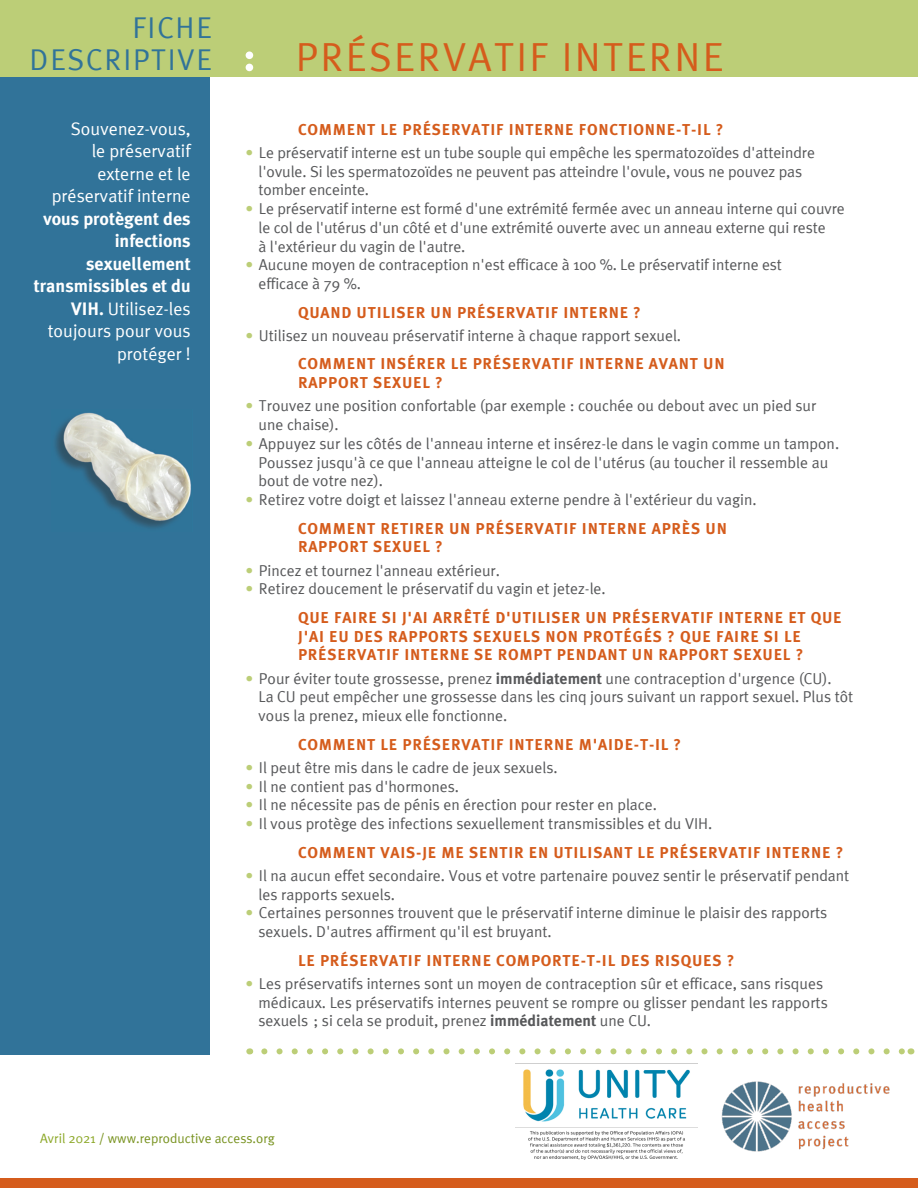
<style>
.page{position:relative;width:918px;height:1188px;background:#fff}
.page>*{position:absolute;margin:0;border:0;box-sizing:border-box;transform-origin:0 0}
.t1{font:40.5px "Meta Plus Normal";letter-spacing:.06em;color:#d55c1c}
.t2{font:30px/31.5px "Meta Plus Normal";letter-spacing:.06em;color:#317399;text-align:right}
.t3{font:18px/22.5px "Meta Plus Normal";color:#fff;text-align:right}
.t4{font:700 18px/22.5px "Meta Plus";color:#fff;text-align:right}
.t5{font:15.75px/18.8px "Meta Plus Normal";color:#57585a}
.t6{font:700 15.75px/18.8px "Meta Plus";letter-spacing:.05em;color:#d55c1c}
.t7{font:13.5px "Meta Plus Normal";color:#799321}
.s1{font-family:"Meta Plus";font-weight:700}
.s2{color:#bcce77}
.s3{color:#8ca828}
</style>
<div class="page">
<div style="left:0;top:72px;width:210px;height:982px;background:#317399"></div>
<div style="left:0;top:0;width:918px;height:76px;background:#bcce77"></div>
<div style="left:0;top:1179px;width:918px;height:9px;background:#d55c1c"></div>
<img style="left:721px;top:1081px;width:169px;height:71px">
<img style="left:516px;top:1054px;width:181px;height:125px">
<svg style="left:264px;top:1048px;width:639px;height:6px"></svg>
<img style="left:55px;top:412px;width:136px;height:116px">
<div style="left:246px;top:51px;width:7px;height:8px;background:#fff;border-radius:50%"></div>
<div style="left:246px;top:64px;width:7px;height:7px;background:#fff;border-radius:50%"></div>
<h2 class="t2" style="left:30px;top:12px;width:184px">FICHE<br>DESCRIPTIVE</h2>
<p class="t3" style="left:52px;top:117px;width:141px">Souvenez-vous,<br>le préservatif externe et le préservatif interne</p>
<p class="t4" style="left:34px;top:207px;width:158px">vous protègent des infections sexuellement transmissibles et du</p>
<p class="t3" style="left:48px;top:297px;width:145px"><span class="s1">VIH.</span> Utilisez-les toujours pour vous protéger !</p>
<h1 class="t1" style="left:296px;top:34px;width:429px">PRÉSERVATIF INTERNE</h1>
<p class="t6" style="left:298px;top:120px;width:427px">COMMENT LE PRÉSERVATIF INTERNE FONCTIONNE-T-IL ?</p>
<p class="t5" style="left:259px;top:143px;width:558px;text-indent:-13px"><span class="s2">•</span> Le préservatif interne est un tube souple qui empêche les spermatozoïdes d'atteindre l'ovule. Si les spermatozoïdes ne peuvent pas atteindre l'ovule, vous ne pouvez pas tomber enceinte.</p>
<p class="t5" style="left:259px;top:199px;width:588px;text-indent:-13px"><span class="s2">•</span> Le préservatif interne est formé d'une extrémité fermée avec un anneau interne qui couvre le col de l'utérus d'un côté et d'une extrémité ouverte avec un anneau externe qui reste<br>à l'extérieur du vagin de l'autre.</p>
<p class="t5" style="left:259px;top:255px;width:525px;text-indent:-13px"><span class="s2">•</span> Aucune moyen de contraception n'est efficace à 100 %. Le préservatif interne est efficace à 79 %.</p>
<p class="t6" style="left:298px;top:303px;width:344px">QUAND UTILISER UN PRÉSERVATIF INTERNE ?</p>
<p class="t5" style="left:246px;top:326px;width:437px"><span class="s2">•</span> Utilisez un nouveau préservatif interne à chaque rapport sexuel.</p>
<p class="t6" style="left:298px;top:355px;width:428px">COMMENT INSÉRER LE PRÉSERVATIF INTERNE AVANT UN<br>RAPPORT SEXUEL ?</p>
<p class="t5" style="left:259px;top:396px;width:559px;text-indent:-13px"><span class="s2">•</span> Trouvez une position confortable (par exemple : couchée ou debout avec un pied sur une chaise).</p>
<p class="t5" style="left:259px;top:434px;width:582px;text-indent:-13px"><span class="s2">•</span> Appuyez sur les côtés de l'anneau interne et insérez-le dans le vagin comme un tampon.<br>Poussez jusqu'à ce que l'anneau atteigne le col de l'utérus (au toucher il ressemble au bout de votre nez).</p>
<p class="t5" style="left:246px;top:490px;width:513px"><span class="s2">•</span> Retirez votre doigt et laissez l'anneau externe pendre à l'extérieur du vagin.</p>
<p class="t6" style="left:298px;top:519px;width:430px">COMMENT RETIRER UN PRÉSERVATIF INTERNE APRÈS UN<br>RAPPORT SEXUEL ?</p>
<p class="t5" style="left:246px;top:561px;width:256px"><span class="s2">•</span> Pincez et tournez l'anneau extérieur.</p>
<p class="t5" style="left:246px;top:579px;width:362px"><span class="s2">•</span> Retirez doucement le préservatif du vagin et jetez-le.</p>
<p class="t6" style="left:298px;top:608px;width:545px">QUE FAIRE SI J'AI ARRÊTÉ D'UTILISER UN PRÉSERVATIF INTERNE ET QUE<br>J'AI EU DES RAPPORTS SEXUELS NON PROTÉGÉS ? QUE FAIRE SI LE<br>PRÉSERVATIF INTERNE SE ROMPT PENDANT UN RAPPORT SEXUEL ?</p>
<p class="t5" style="left:259px;top:669px;width:596px;text-indent:-13px"><span class="s2">•</span> Pour éviter toute grossesse, prenez <span class="s1">immédiatement</span> une contraception d'urgence (CU).<br>La CU peut empêcher une grossesse dans les cinq jours suivant un rapport sexuel. Plus tôt vous la prenez, mieux elle fonctionne.</p>
<p class="t6" style="left:298px;top:735px;width:385px">COMMENT LE PRÉSERVATIF INTERNE M'AIDE-T-IL ?</p>
<p class="t5" style="left:246px;top:758px;width:314px"><span class="s2">•</span> Il peut être mis dans le cadre de jeux sexuels.</p>
<p class="t5" style="left:246px;top:777px;width:215px"><span class="s2">•</span> Il ne contient pas d'hormones.</p>
<p class="t5" style="left:246px;top:795px;width:413px"><span class="s2">•</span> Il ne nécessite pas de pénis en érection pour rester en place.</p>
<p class="t5" style="left:246px;top:814px;width:468px"><span class="s2">•</span> Il vous protège des infections sexuellement transmissibles et du VIH.</p>
<p class="t6" style="left:298px;top:843px;width:547px">COMMENT VAIS-JE ME SENTIR EN UTILISANT LE PRÉSERVATIF INTERNE ?</p>
<p class="t5" style="left:259px;top:866px;width:592px;text-indent:-13px"><span class="s2">•</span> Il na aucun effet secondaire. Vous et votre partenaire pouvez sentir le préservatif pendant les rapports sexuels.</p>
<p class="t5" style="left:259px;top:903px;width:570px;text-indent:-13px"><span class="s2">•</span> Certaines personnes trouvent que le préservatif interne diminue le plaisir des rapports sexuels. D'autres affirment qu'il est bruyant.</p>
<p class="t6" style="left:298px;top:951px;width:438px">LE PRÉSERVATIF INTERNE COMPORTE-T-IL DES RISQUES ?</p>
<p class="t5" style="left:259px;top:974px;width:571px;text-indent:-13px"><span class="s2">•</span> Les préservatifs internes sont un moyen de contraception sûr et efficace, sans risques médicaux. Les préservatifs internes peuvent se rompre ou glisser pendant les rapports sexuels ; si cela se produit, prenez <span class="s1">immédiatement</span> une CU.</p>
<p class="t7" style="left:40px;top:1130px;width:236px"><span class="s3">Avril 2021</span> / www.reproductive access.org</p>
</div>
